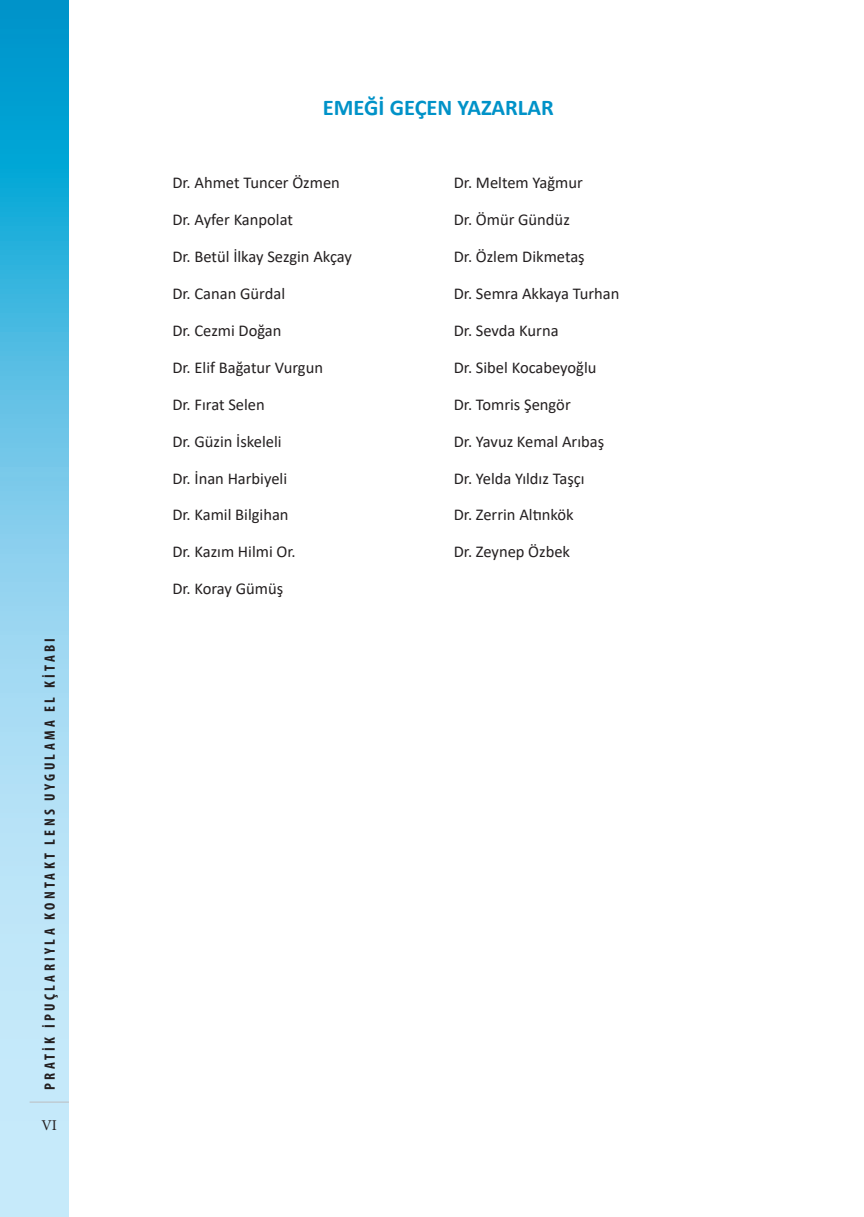
<style>
.page{position:relative;width:864px;height:1217px;background:#fff}
.page>*{position:absolute;margin:0;border:0;box-sizing:border-box;transform-origin:0 0}
.t1{font:700 22.5px "Calibri";color:#0092c8}
.t2{font:16.5px "Calibri";color:#231f20}
.t3{font:700 condensed 15px "Myriad Pro";letter-spacing:.22em;color:#231f20}
.t4{font:15px "Minion Pro";color:#231f20}
</style>
<div class="page">
<svg style="left:0;top:0;width:69px;height:1216px;background:#7ccceb"></svg>
<hr style="left:30px;top:1101px;width:39px;height:1px;background:#bcbdc0">
<p class="t3" style="left:40px;top:1089px;width:453px;rotate:-90deg">Pratik ipuçlarıyla Kontakt Lens Uygulama El Kitabı</p>
<p class="t4" style="left:41px;top:1114px;width:17px">VI</p>
<h1 class="t1" style="left:323px;top:91px;width:232px">EMEĞİ GEÇEN YAZARLAR</h1>
<p class="t2" style="left:172px;top:171px;width:169px">Dr. Ahmet Tuncer Özmen</p>
<p class="t2" style="left:172px;top:208px;width:122px">Dr. Ayfer Kanpolat</p>
<p class="t2" style="left:172px;top:245px;width:181px">Dr. Betül İlkay Sezgin Akçay</p>
<p class="t2" style="left:172px;top:282px;width:114px">Dr. Canan Gürdal</p>
<p class="t2" style="left:172px;top:319px;width:111px">Dr. Cezmi Doğan</p>
<p class="t2" style="left:172px;top:356px;width:152px">Dr. Elif Bağatur Vurgun</p>
<p class="t2" style="left:172px;top:392px;width:94px">Dr. Fırat Selen</p>
<p class="t2" style="left:172px;top:429px;width:111px">Dr. Güzin İskeleli</p>
<p class="t2" style="left:172px;top:466px;width:116px">Dr. İnan Harbiyeli</p>
<p class="t2" style="left:172px;top:503px;width:118px">Dr. Kamil Bilgihan</p>
<p class="t2" style="left:172px;top:540px;width:125px">Dr. Kazım Hilmi Or.</p>
<p class="t2" style="left:172px;top:577px;width:112px">Dr. Koray Gümüş</p>
<p class="t2" style="left:453px;top:171px;width:130px">Dr. Meltem Yağmur</p>
<p class="t2" style="left:453px;top:208px;width:117px">Dr. Ömür Gündüz</p>
<p class="t2" style="left:453px;top:245px;width:132px">Dr. Özlem Dikmetaş</p>
<p class="t2" style="left:453px;top:282px;width:167px">Dr. Semra Akkaya Turhan</p>
<p class="t2" style="left:453px;top:319px;width:106px">Dr. Sevda Kurna</p>
<p class="t2" style="left:453px;top:356px;width:144px">Dr. Sibel Kocabeyoğlu</p>
<p class="t2" style="left:453px;top:392px;width:118px">Dr. Tomris Şengör</p>
<p class="t2" style="left:453px;top:429px;width:152px">Dr. Yavuz Kemal Arıbaş</p>
<p class="t2" style="left:453px;top:466px;width:132px">Dr. Yelda Yıldız Taşçı</p>
<p class="t2" style="left:453px;top:503px;width:121px">Dr. Zerrin Altınkök</p>
<p class="t2" style="left:453px;top:540px;width:118px">Dr. Zeynep Özbek</p>
</div>
